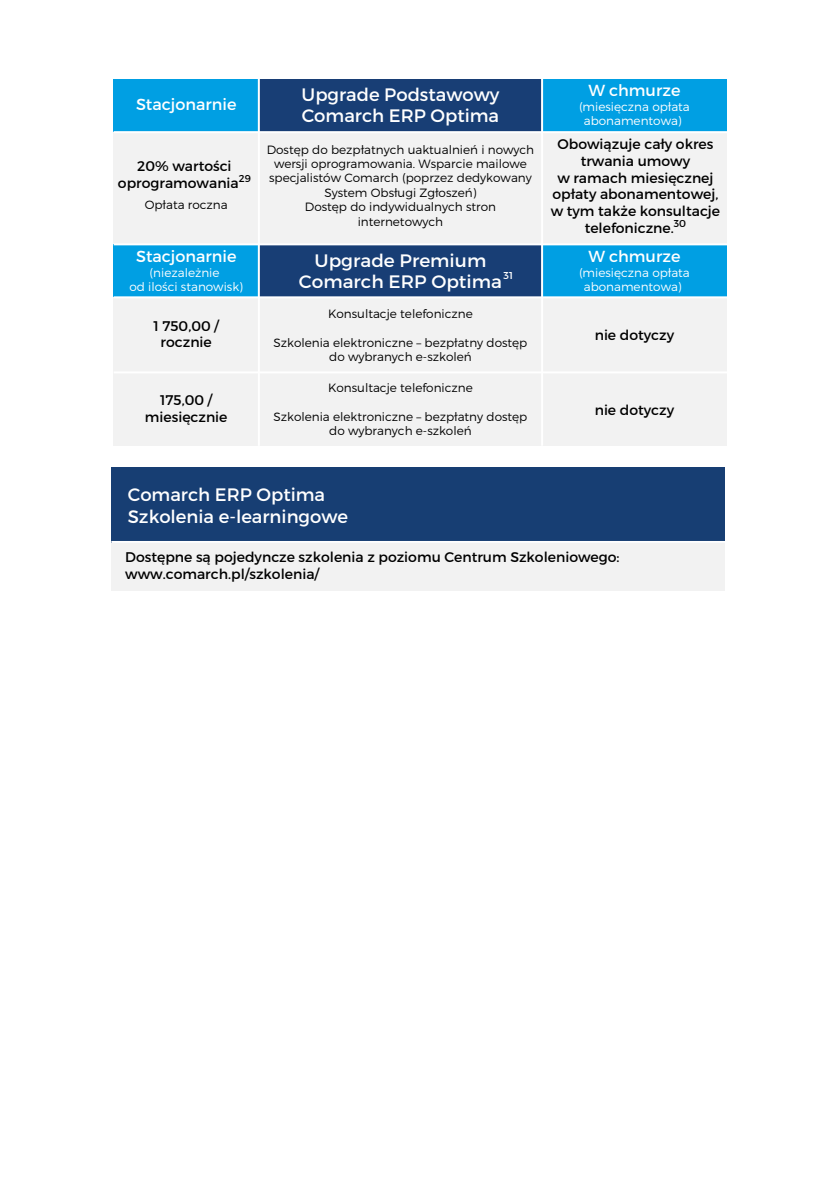
<style>
.page{position:relative;width:840px;height:1191px;background:#fff}
.page>*{position:absolute;margin:0;border:0;box-sizing:border-box;transform-origin:0 0}
.t1{font:18px/21.6px "Montserrat";color:#fff}
.t2{font:16px "Montserrat";color:#fff}
.t3{font:14px/16.8px "Montserrat";color:#000;text-align:center}
.t4{font:300 12px/14.4px "Montserrat";color:#000;text-align:center}
.t5{font:300 12px/14.4px "Montserrat";color:#fff;text-align:center}
.t6{font:10px "Montserrat";color:#fff}
</style>
<div class="page">
<div style="left:111px;top:467px;width:613px;height:75px;background:#173e73"></div>
<div style="left:111px;top:542px;width:613px;height:48px;background:#f2f2f2"></div>
<hr style="left:111px;top:541px;width:615px;height:2px;background:#fff">
<div style="left:114px;top:113px;width:612px;height:333px;background:#f2f2f2"></div>
<div style="left:541px;top:79px;width:185px;height:53px;background:#009fe3"></div>
<div style="left:114px;top:79px;width:145px;height:53px;background:#009fe3"></div>
<div style="left:259px;top:79px;width:282px;height:53px;background:#183e75"></div>
<div style="left:541px;top:244px;width:185px;height:53px;background:#009fe3"></div>
<div style="left:114px;top:244px;width:145px;height:53px;background:#009fe3"></div>
<div style="left:259px;top:244px;width:282px;height:53px;background:#183e75"></div>
<hr style="left:114px;top:131px;width:613px;height:2px;background:#fff">
<hr style="left:540px;top:78px;width:2px;height:368px;background:#fff">
<hr style="left:258px;top:78px;width:2px;height:368px;background:#fff">
<hr style="left:114px;top:243px;width:613px;height:2px;background:#fff">
<hr style="left:114px;top:296px;width:613px;height:2px;background:#fff">
<hr style="left:114px;top:371px;width:613px;height:2px;background:#fff">
<h2 class="t2" style="left:136px;top:94px;width:102px">Stacjonarnie</h2>
<h1 class="t1" style="left:301px;top:83px;width:199px">Upgrade Podstawowy<br>Comarch ERP Optima</h1>
<p class="t3" style="left:118px;top:157px;width:134px">20% wartości oprogramowania<sup>29</sup></p>
<p class="t4" style="left:145px;top:197px;width:84px">Opłata roczna</p>
<h2 class="t2" style="left:136px;top:246px;width:102px">Stacjonarnie</h2>
<p class="t5" style="left:129px;top:265px;width:115px">(niezależnie<br>od ilości stanowisk)</p>
<p class="t3" style="left:153px;top:317px;width:68px">1 750,00 / rocznie</p>
<p class="t3" style="left:145px;top:391px;width:84px">175,00 / miesięcznie</p>
<p class="t4" style="left:266px;top:142px;width:269px">Dostęp do bezpłatnych uaktualnień i nowych wersji oprogramowania. Wsparcie mailowe specjalistów Comarch (poprzez dedykowany System Obsługi Zgłoszeń)<br>Dostęp do indywidualnych stron internetowych</p>
<h1 class="t1" style="left:299px;top:249px;width:204px;text-align:center">Upgrade Premium<br>Comarch ERP Optima</h1>
<p class="t6" style="left:503px;top:269px;width:11px">31</p>
<p class="t4" style="left:328px;top:306px;width:146px">Konsultacje telefoniczne</p>
<p class="t4" style="left:273px;top:335px;width:255px">Szkolenia elektroniczne – bezpłatny dostęp do wybranych e-szkoleń</p>
<p class="t4" style="left:328px;top:380px;width:146px">Konsultacje telefoniczne</p>
<p class="t4" style="left:273px;top:409px;width:255px">Szkolenia elektroniczne – bezpłatny dostęp do wybranych e-szkoleń</p>
<h2 class="t2" style="left:588px;top:81px;width:93px">W chmurze</h2>
<p class="t5" style="left:578px;top:99px;width:112px">(miesięczna opłata abonamentowa)</p>
<p class="t3" style="left:550px;top:136px;width:171px">Obowiązuje cały okres trwania umowy<br>w ramach miesięcznej opłaty abonamentowej, w tym także konsultacje telefoniczne.<sup>30</sup></p>
<h2 class="t2" style="left:588px;top:246px;width:93px">W chmurze</h2>
<p class="t5" style="left:578px;top:265px;width:112px">(miesięczna opłata abonamentowa)</p>
<p class="t3" style="left:594px;top:327px;width:81px">nie dotyczy</p>
<p class="t3" style="left:594px;top:401px;width:81px">nie dotyczy</p>
<h1 class="t1" style="left:128px;top:484px;width:222px">Comarch ERP Optima<br>Szkolenia e-learningowe</h1>
<p class="t3" style="left:125px;top:549px;width:495px;text-align:left">Dostępne są pojedyncze szkolenia z poziomu Centrum Szkoleniowego: www.comarch.pl/szkolenia/</p>
</div>
